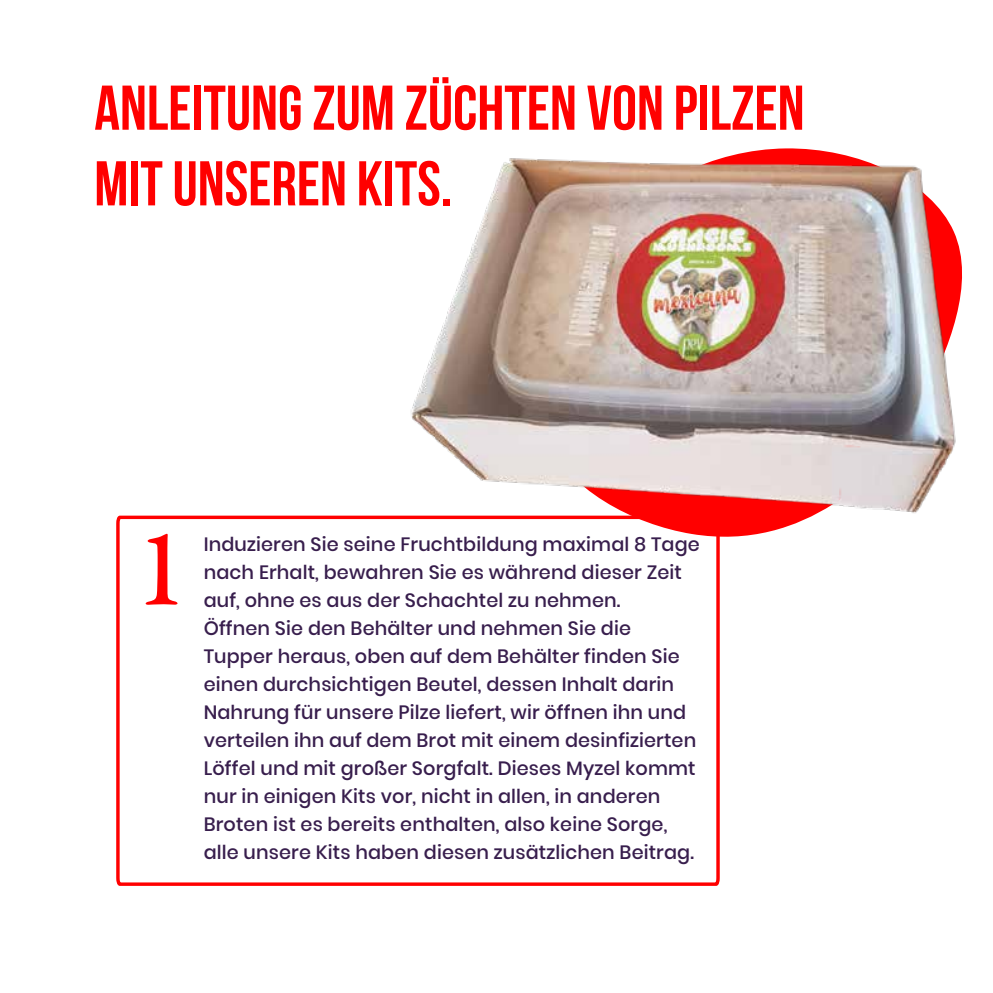
<style>
.page{position:relative;width:993px;height:993px;background:#fff}
.page>*{position:absolute;margin:0;border:0;box-sizing:border-box;transform-origin:0 0}
.t1{font:500 110.6px "Garamond Premr Pro";color:#f00}
.t2{font:700 63px/75.6px "Bebas Neue";color:#f00}
.t3{font:500 19.25px/28px "Poppins";letter-spacing:.005em;color:#381e4d}
</style>
<div class="page">
<img style="left:411px;top:154px;width:551px;height:376px">
<svg style="left:116px;top:513px;width:605px;height:373px"></svg>
<h2 class="t2" style="left:94px;top:69px;width:711px">ANLEITUNG ZUM ZÜCHTEN VON PILZEN<br>MIT UNSEREN KITS.</h2>
<h1 class="t1" style="left:134px;top:502px;width:56px">1</h1>
<p class="t3" style="left:204px;top:530px;width:497px">Induzieren Sie seine Fruchtbildung maximal 8 Tage nach Erhalt, bewahren Sie es während dieser Zeit auf, ohne es aus der Schachtel zu nehmen.<br>Öffnen Sie den Behälter und nehmen Sie die Tupper heraus, oben auf dem Behälter finden Sie einen durchsichtigen Beutel, dessen Inhalt darin Nahrung für unsere Pilze liefert, wir öffnen ihn und verteilen ihn auf dem Brot mit einem desinfizierten Löffel und mit großer Sorgfalt. Dieses Myzel kommt nur in einigen Kits vor, nicht in allen, in anderen Broten ist es bereits enthalten, also keine Sorge, alle unsere Kits haben diesen zusätzlichen Beitrag.</p>
</div>
